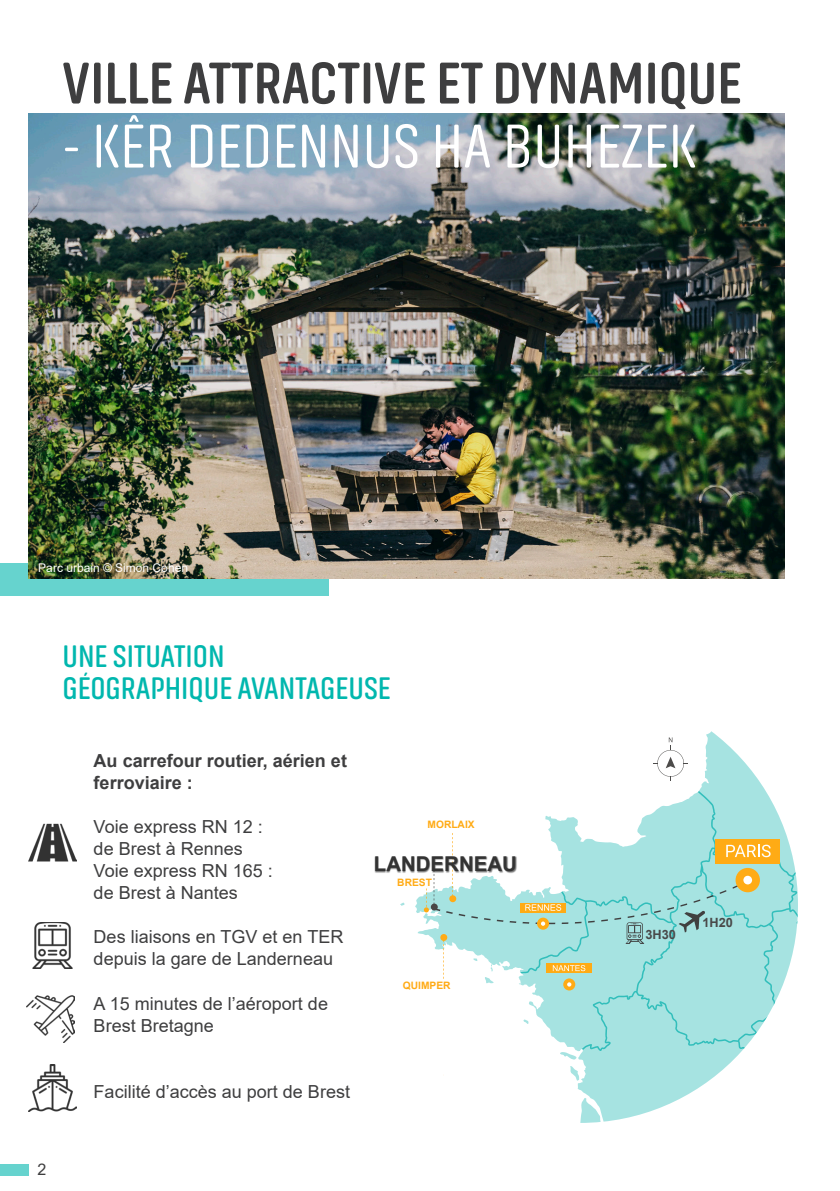
<style>
.page{position:relative;width:840px;height:1191px;background:#fff}
.page>*{position:absolute;margin:0;border:0;box-sizing:border-box;transform-origin:0 0}
.t1{font:300 64px "Akhand Soft";color:#fff}
.t2{font:700 60px "Akhand Soft";color:#3e3e3f}
.t3{font:600 32px "Akhand Soft";color:#00b7ae}
.t4{font:700 20.4px "Arial";color:#333}
.t5{font:18px/22px "Arial";color:#3e3e3f}
.t6{font:700 18px/22px "Arial";color:#3e3e3f}
.t7{font:16px "Arial";color:#3e3e3f}
.t8{font:700 12.8px "Arial";color:#494949}
.t9{font:12px "Arial";color:#fff}
.t10{font:700 10.2px "Arial";color:#ffab15}
</style>
<div class="page">
<div style="left:0;top:1163px;width:29px;height:12px;background:#66d3ce"></div>
<div style="left:0;top:563px;width:329px;height:32px;background:#66d3ce"></div>
<img style="left:28px;top:113px;width:756px;height:465px">
<svg style="left:580px;top:798px;width:217px;height:325px"></svg>
<div style="left:715px;top:839px;width:64px;height:24px;background:#ffab15"></div>
<svg style="left:423px;top:737px;width:347px;height:354px"></svg>
<img style="left:374px;top:852px;width:146px;height:29px">
<img style="left:27px;top:995px;width:47px;height:47px">
<img style="left:29px;top:1064px;width:47px;height:47px">
<img style="left:29px;top:823px;width:47px;height:39px">
<img style="left:32px;top:922px;width:41px;height:47px">
<p class="t2" style="left:62px;top:51px;width:680px">VILLE ATTRACTIVE ET DYNAMIQUE</p>
<p class="t1" style="left:62px;top:113px;width:635px">- KÊR DEDENNUS HA BUHEZEK</p>
<p class="t9" style="left:38px;top:559px;width:151px">Parc urbain © Simon Cohen</p>
<p class="t3" style="left:62px;top:639px;width:164px">UNE SITUATION</p>
<p class="t3" style="left:62px;top:671px;width:329px">GÉOGRAPHIQUE AVANTAGEUSE</p>
<p class="t6" style="left:94px;top:750px;width:255px">Au carrefour routier, aérien et ferroviaire :</p>
<p class="t5" style="left:94px;top:816px;width:171px">Voie express RN 12 :</p>
<p class="t5" style="left:94px;top:838px;width:151px">de Brest à Rennes</p>
<p class="t5" style="left:94px;top:860px;width:181px">Voie express RN 165 :</p>
<p class="t5" style="left:94px;top:882px;width:146px">de Brest à Nantes</p>
<p class="t5" style="left:94px;top:926px;width:251px">Des liaisons en TGV et en TER depuis la gare de Landerneau</p>
<p class="t5" style="left:94px;top:992px;width:236px">A 15 minutes de l’aéroport de<br>Brest Bretagne</p>
<p class="t5" style="left:94px;top:1080px;width:258px">Facilité d’accès au port de Brest</p>
<p class="t10" style="left:427px;top:816px;width:49px">MORLAIX</p>
<p class="t4" style="left:373px;top:849px;width:144px">LANDERNEAU</p>
<p class="t10" style="left:397px;top:875px;width:36px">BREST</p>
<p class="t10" style="left:402px;top:978px;width:49px">QUIMPER</p>
<p class="t7" style="left:38px;top:1158px;width:10px">2</p>
<p class="t8" style="left:645px;top:925px;width:32px">3H30</p>
<p class="t8" style="left:702px;top:913px;width:32px">1H20</p>
</div>
